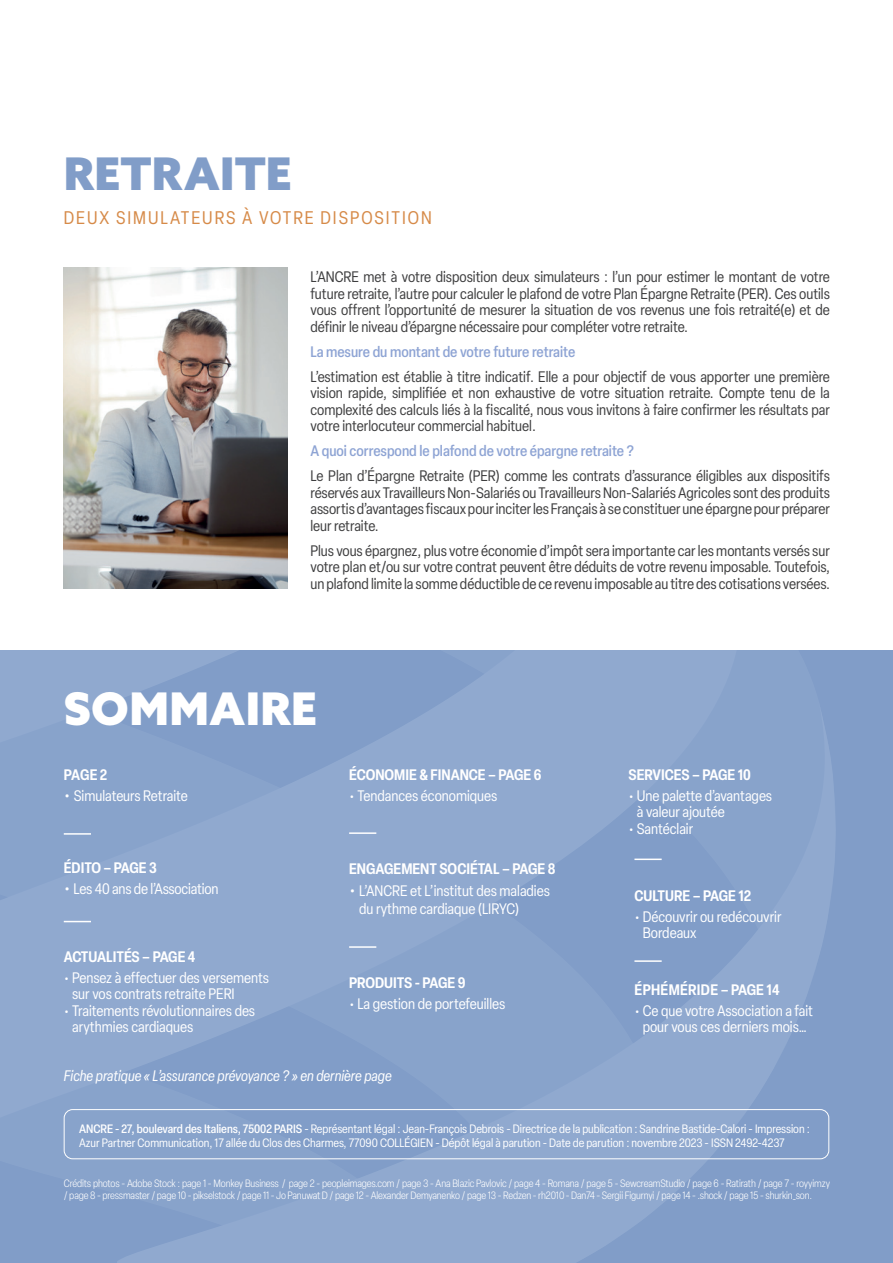
<style>
.page{position:relative;width:893px;height:1263px;background:#fff}
.page>*{position:absolute;margin:0;border:0;box-sizing:border-box;transform-origin:0 0}
.t1{font:900 45px "Azo Sans";letter-spacing:.01em;color:#fff}
.t2{font:900 45px "Azo Sans";letter-spacing:.01em;color:#819dc8}
.t3{font:condensed 18px "Elza";letter-spacing:.11em;color:#d68a48}
.t4{font:condensed 15px/16.5px "Elza";color:#3e3e3f;text-align:justify}
.t5{font:condensed 15px/16.5px "Elza";color:#fff}
.t6{font:600 condensed 15px "Elza";color:#fff}
.t7{font:500 condensed 15px "Elza";color:#8ea4d4}
.t8{font:italic condensed 15px "Elza";color:#fff}
.t9{font:600 condensed 15px "Elza";letter-spacing:.02em;color:#fff}
.t10{font:condensed 12px/13.5px "Elza";color:#fff}
.t11{font:300 condensed 10.5px/12px "Elza";letter-spacing:-.01em;color:#fff}
.s1{font-size:18px}
.s2{font-weight:500}
</style>
<div class="page">
<div style="left:0;top:651px;width:893px;height:612px;background:#819dc8"></div>
<svg style="left:117px;top:710px;width:719px;height:553px"></svg>
<svg style="left:0;top:651px;width:741px;height:493px;fill:#90a9cf"></svg>
<svg style="left:0;top:651px;width:502px;height:163px"></svg>
<hr style="left:64px;top:833px;width:27px;height:2px;background:#fff">
<hr style="left:349px;top:832px;width:27px;height:2px;background:#fff">
<hr style="left:634px;top:960px;width:28px;height:2px;background:#fff">
<hr style="left:634px;top:858px;width:28px;height:2px;background:#fff">
<hr style="left:349px;top:946px;width:27px;height:2px;background:#fff">
<svg style="left:64px;top:921px;width:27px;height:1px"></svg>
<img style="left:64px;top:268px;width:223px;height:321px">
<div style="left:64px;top:1109px;width:765px;height:50px;border:1px solid #fff;border-radius:9px"></div>
<h1 class="t2" style="left:64px;top:143px;width:230px">RETRAITE</h1>
<p class="t3" style="left:64px;top:206px;width:369px">DEUX SIMULATEURS À VOTRE DISPOSITION</p>
<p class="t4" style="left:310px;top:268px;width:521px">L’ANCRE met à votre disposition deux simulateurs : l’un pour estimer le montant de votre future retraite, l’autre pour calculer le plafond de votre Plan Épargne Retraite (PER). Ces outils vous offrent l’opportunité de mesurer la situation de vos revenus une fois retraité(e) et de définir le niveau d’épargne nécessaire pour compléter votre retraite.</p>
<p class="t7" style="left:310px;top:341px;width:266px">La mesure du montant de votre future retraite</p>
<p class="t4" style="left:310px;top:368px;width:521px">L’estimation est établie à titre indicatif. Elle a pour objectif de vous apporter une première vision rapide, simplifiée et non exhaustive de votre situation retraite. Compte tenu de la complexité des calculs liés à la fiscalité, nous vous invitons à faire confirmer les résultats par votre interlocuteur commercial habituel.</p>
<p class="t7" style="left:310px;top:441px;width:325px">A quoi correspond le plafond de votre épargne retraite ?</p>
<p class="t4" style="left:310px;top:467px;width:521px">Le Plan d’Épargne Retraite (PER) comme les contrats d’assurance éligibles aux dispositifs réservés aux Travailleurs Non-Salariés ou Travailleurs Non-Salariés Agricoles sont des produits assortis d’avantages fiscaux pour inciter les Français à se constituer une épargne pour préparer leur retraite.</p>
<p class="t4" style="left:310px;top:542px;width:521px">Plus vous épargnez, plus votre économie d’impôt sera importante car les montants versés sur votre plan et/ou sur votre contrat peuvent être déduits de votre revenu imposable. Toutefois, un plafond limite la somme déductible de ce revenu imposable au titre des cotisations versées.</p>
<h1 class="t1" style="left:64px;top:678px;width:255px">SOMMAIRE</h1>
<p class="t6" style="left:64px;top:764px;width:45px">PAGE 2</p>
<p class="t5" style="left:64px;top:787px;width:126px"><span class="s1">•</span> Simulateurs Retraite</p>
<p class="t6" style="left:64px;top:857px;width:95px">ÉDITO – PAGE 3</p>
<p class="t5" style="left:64px;top:880px;width:156px"><span class="s1">•</span> Les 40 ans de l’Association</p>
<p class="t6" style="left:64px;top:946px;width:133px">ACTUALITÉS – PAGE 4</p>
<p class="t5" style="left:72px;top:969px;width:198px;text-indent:-8px">• Pensez à effectuer des versements sur vos contrats retraite PERI</p>
<p class="t5" style="left:72px;top:1002px;width:185px;text-indent:-8px">• Traitements révolutionnaires des arythmies cardiaques</p>
<p class="t6" style="left:349px;top:764px;width:194px">ÉCONOMIE &amp; FINANCE – PAGE 6</p>
<p class="t5" style="left:349px;top:787px;width:150px">• Tendances économiques</p>
<p class="t6" style="left:628px;top:764px;width:124px">SERVICES – PAGE 10</p>
<p class="t5" style="left:637px;top:787px;width:137px;text-indent:-8px">• Une palette d’avantages à valeur ajoutée</p>
<p class="t5" style="left:628px;top:820px;width:66px">• Santéclair</p>
<p class="t6" style="left:349px;top:858px;width:208px">ENGAGEMENT SOCIÉTAL – PAGE 8</p>
<p class="t5" style="left:359px;top:881px;width:192px;line-height:18px;text-indent:-10px"><span class="s1">•</span> L’ANCRE et L’institut des maladies du rythme cardiaque (LIRYC)</p>
<p class="t6" style="left:634px;top:885px;width:118px">CULTURE – PAGE 12</p>
<p class="t5" style="left:643px;top:908px;width:140px;text-indent:-8px">• Découvrir ou redécouvrir<br>Bordeaux</p>
<p class="t6" style="left:349px;top:972px;width:118px">PRODUITS - PAGE 9</p>
<p class="t5" style="left:349px;top:995px;width:158px">• La gestion de portefeuilles</p>
<p class="t9" style="left:634px;top:979px;width:147px">ÉPHÉMÉRIDE – PAGE 14</p>
<p class="t5" style="left:634px;top:1002px;width:180px;text-align:center">• Ce que votre Association a fait pour vous ces derniers mois…</p>
<p class="t8" style="left:64px;top:1065px;width:329px">Fiche pratique « L’assurance prévoyance ? » en dernière page</p>
<p class="t10" style="left:79px;top:1122px;width:732px"><span class="s2">ANCRE - 27, boulevard des Italiens, 75002 PARIS</span> - Représentant légal : Jean-François Debrois - Directrice de la publication : Sandrine Bastide-Calori - Impression :<br>Azur Partner Communication, 17 allée du Clos des Charmes, 77090 COLLÉGIEN - Dépôt légal à parution - Date de parution : novembre 2023 - ISSN 2492-4237</p>
<p class="t11" style="left:64px;top:1177px;width:768px">Crédits photos - Adobe Stock : page 1 - Monkey Business / page 2 - peopleimages.com / page 3 - Ana Blazic Pavlovic / page 4 - Romana / page 5 - SewcreamStudio / page 6 - Ratirath / page 7 - royyimzy / page 8 - pressmaster / page 10 - pikselstock / page 11 - Jo Panuwat D / page 12 - Alexander Demyanenko / page 13 - Redzen - rh2010 - Dan74 - Sergii Figurnyi / page 14 - .shock / page 15 - shurkin_son.</p>
</div>
